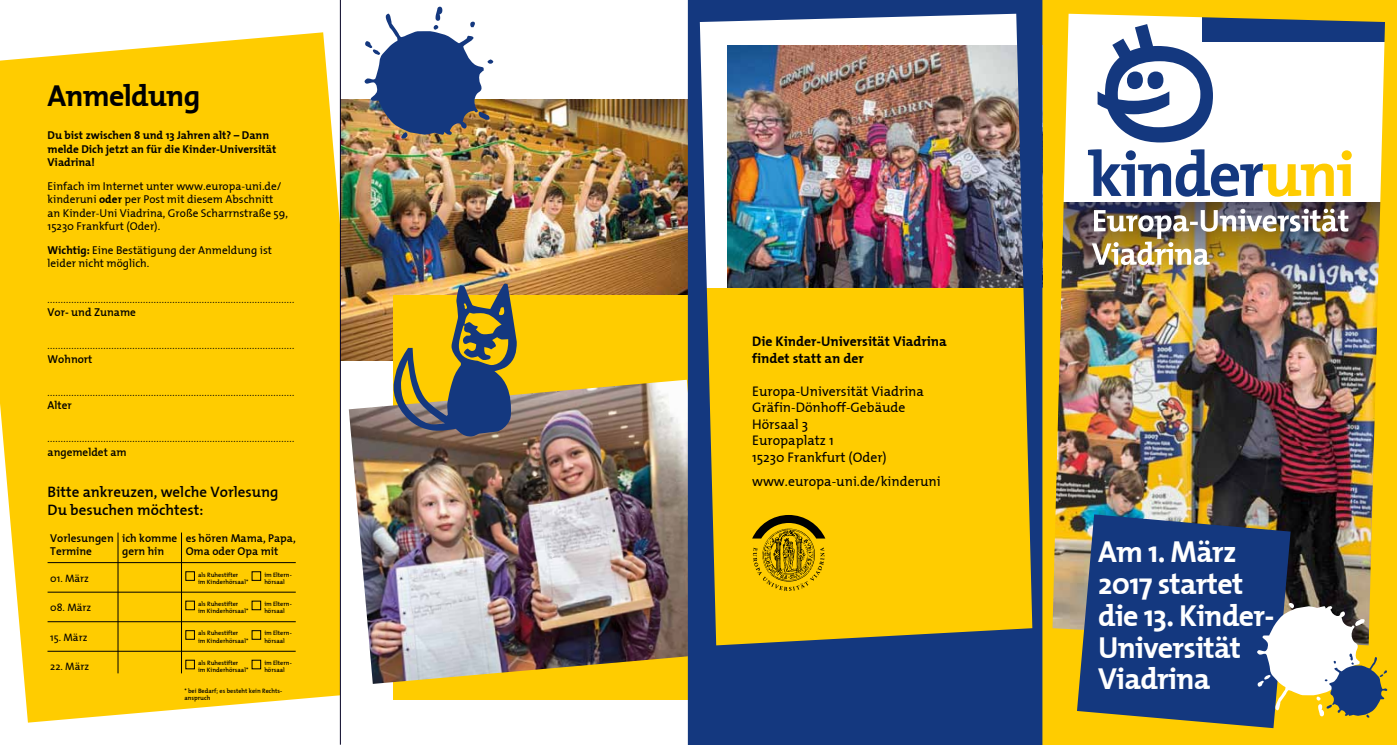
<style>
.page{position:relative;width:1397px;height:745px;background:#fff}
.page>*{position:absolute;margin:0;border:0;box-sizing:border-box;transform-origin:0 0}
.t1{font:30px/31.8px "The Mix 7";letter-spacing:-.025em;color:#fff}
.t2{font:30px "The Mix 7";letter-spacing:-.025em;color:#000}
.t3{font:15px/18px "The Mix 6";color:#000}
.t4{font:13.75px/16.5px "The Mix 5";color:#000}
.t5{font:13.75px/16.5px "The Mix 7";color:#000}
.t6{font:11.25px/13.5px "The Mix 5";color:#000}
.t7{font:11.25px/13.5px "The Mix 6";color:#000}
.t8{font:11.25px/13.5px "The Mix 7";color:#000}
.t9{font:italic 10.62px "Palatino";color:#000}
.t10{font:10.62px "The Mix 5";color:#000}
.t11{font:6.25px/7.5px "The Mix 6";color:#000}
.s1{font-family:"The Mix 7"}
</style>
<div class="page">
<div style="left:0;top:32px;width:340px;height:690px;background:#fc0"></div>
<hr style="left:48px;top:591px;width:248px;height:1px;background:#000">
<hr style="left:47px;top:650px;width:248px;height:1px;background:#000">
<hr style="left:48px;top:621px;width:248px;height:1px;background:#000">
<hr style="left:48px;top:562px;width:248px;height:1px;background:#000">
<hr style="left:181px;top:532px;width:1px;height:141px;background:#000">
<hr style="left:118px;top:532px;width:1px;height:141px;background:#000">
<div style="left:252px;top:571px;width:9px;height:9px;border:1px solid #000"></div>
<div style="left:252px;top:600px;width:9px;height:9px;border:1px solid #000"></div>
<div style="left:186px;top:630px;width:8px;height:9px;border:1px solid #000"></div>
<div style="left:252px;top:630px;width:9px;height:9px;border:1px solid #000"></div>
<div style="left:252px;top:659px;width:9px;height:9px;border:1px solid #000"></div>
<img style="left:341px;top:99px;width:346px;height:261px">
<div style="left:393px;top:295px;width:295px;height:403px;background:#fc0"></div>
<img style="left:349px;top:379px;width:338px;height:304px">
<svg style="left:364px;top:7px;width:129px;height:131px"></svg>
<img style="left:1042px;top:0;width:354px;height:744px">
<img style="left:687px;top:0;width:355px;height:744px">
<svg style="left:752px;top:514px;width:73px;height:76px;background:#ba9400"></svg>
<svg style="left:1076px;top:514px;width:214px;height:213px;background:#264478"></svg>
<svg style="left:1256px;top:602px;width:130px;height:115px"></svg>
<svg style="left:1097px;top:24px;width:115px;height:118px"></svg>
<svg style="left:1087px;top:149px;width:264px;height:47px"></svg>
<img style="left:1091px;top:208px;width:256px;height:57px">
<svg style="left:391px;top:283px;width:125px;height:153px"></svg>
<hr style="left:340px;top:0;width:1px;height:744px;background:#030022">
<h1 class="t2" style="left:47px;top:71px;width:154px">Anmeldung</h1>
<p class="t8" style="left:48px;top:128px;width:230px">Du bist zwischen 8 und 13 Jahren alt? – Dann melde Dich jetzt an für die Kinder-Universität<br>Viadrina!</p>
<p class="t6" style="left:48px;top:179px;width:242px">Einfach im Internet unter www.europa-uni.de/ kinderuni <span class="s1">oder</span> per Post mit diesem Abschnitt an Kinder-Uni Viadrina, Große Scharrnstraße 59, 15230 Frankfurt (Oder).</p>
<p class="t6" style="left:48px;top:243px;width:226px"><span class="s1">Wichtig:</span> Eine Bestätigung der Anmeldung ist leider nicht möglich.</p>
<p class="t9" style="left:48px;top:293px;width:249px">.............................................................................................</p>
<p class="t7" style="left:48px;top:305px;width:90px">Vor- und Zuname</p>
<p class="t9" style="left:48px;top:339px;width:249px">.............................................................................................</p>
<p class="t7" style="left:48px;top:352px;width:46px">Wohnort</p>
<p class="t9" style="left:48px;top:386px;width:249px">.............................................................................................</p>
<p class="t7" style="left:48px;top:398px;width:26px">Alter</p>
<p class="t9" style="left:48px;top:432px;width:249px">.............................................................................................</p>
<p class="t7" style="left:48px;top:445px;width:81px">angemeldet am</p>
<h2 class="t3" style="left:48px;top:482px;width:232px">Bitte ankreuzen, welche Vorlesung<br>Du besuchen möchtest:</h2>
<p class="t7" style="left:50px;top:530px;width:65px">Vorlesungen<br>Termine</p>
<p class="t10" style="left:50px;top:569px;width:40px">01. März</p>
<p class="t10" style="left:50px;top:598px;width:43px">08. März</p>
<p class="t10" style="left:50px;top:628px;width:39px">15. März</p>
<p class="t10" style="left:50px;top:657px;width:40px">22. März</p>
<p class="t7" style="left:122px;top:530px;width:57px">ich komme gern hin</p>
<p class="t7" style="left:186px;top:530px;width:112px">es hören Mama, Papa,<br>Oma oder Opa mit</p>
<p class="t11" style="left:198px;top:570px;width:52px">als Ruhestifter<br>im Kinderhörsaal*</p>
<p class="t11" style="left:264px;top:570px;width:29px">im Eltern&shy;hörsaal</p>
<p class="t11" style="left:198px;top:599px;width:52px">als Ruhestifter<br>im Kinderhörsaal*</p>
<p class="t11" style="left:264px;top:599px;width:29px">im Eltern&shy;hörsaal</p>
<p class="t11" style="left:198px;top:629px;width:52px">als Ruhestifter<br>im Kinderhörsaal*</p>
<p class="t11" style="left:264px;top:629px;width:29px">im Eltern&shy;hörsaal</p>
<p class="t11" style="left:198px;top:658px;width:52px">als Ruhestifter<br>im Kinderhörsaal*</p>
<p class="t11" style="left:264px;top:658px;width:29px">im Eltern&shy;hörsaal</p>
<p class="t11" style="left:184px;top:686px;width:99px">* bei Bedarf; es besteht kein Rechts&shy;anspruch</p>
<p class="t5" style="left:752px;top:332px;width:196px">Die Kinder-Universität Viadrina findet statt an der</p>
<p class="t4" style="left:752px;top:382px;width:173px">Europa-Universität Viadrina<br>Gräfin-Dönhoff-Gebäude<br>Hörsaal 3<br>Europaplatz 1<br>15230 Frankfurt (Oder)</p>
<p class="t4" style="left:752px;top:472px;width:190px">www.europa-uni.de/kinderuni</p>
<h1 class="t1" style="left:1097px;top:535px;width:178px">Am 1. März<br>2017 startet die 13. Kinder-<br>Universität<br>Viadrina</h1>
</div>
